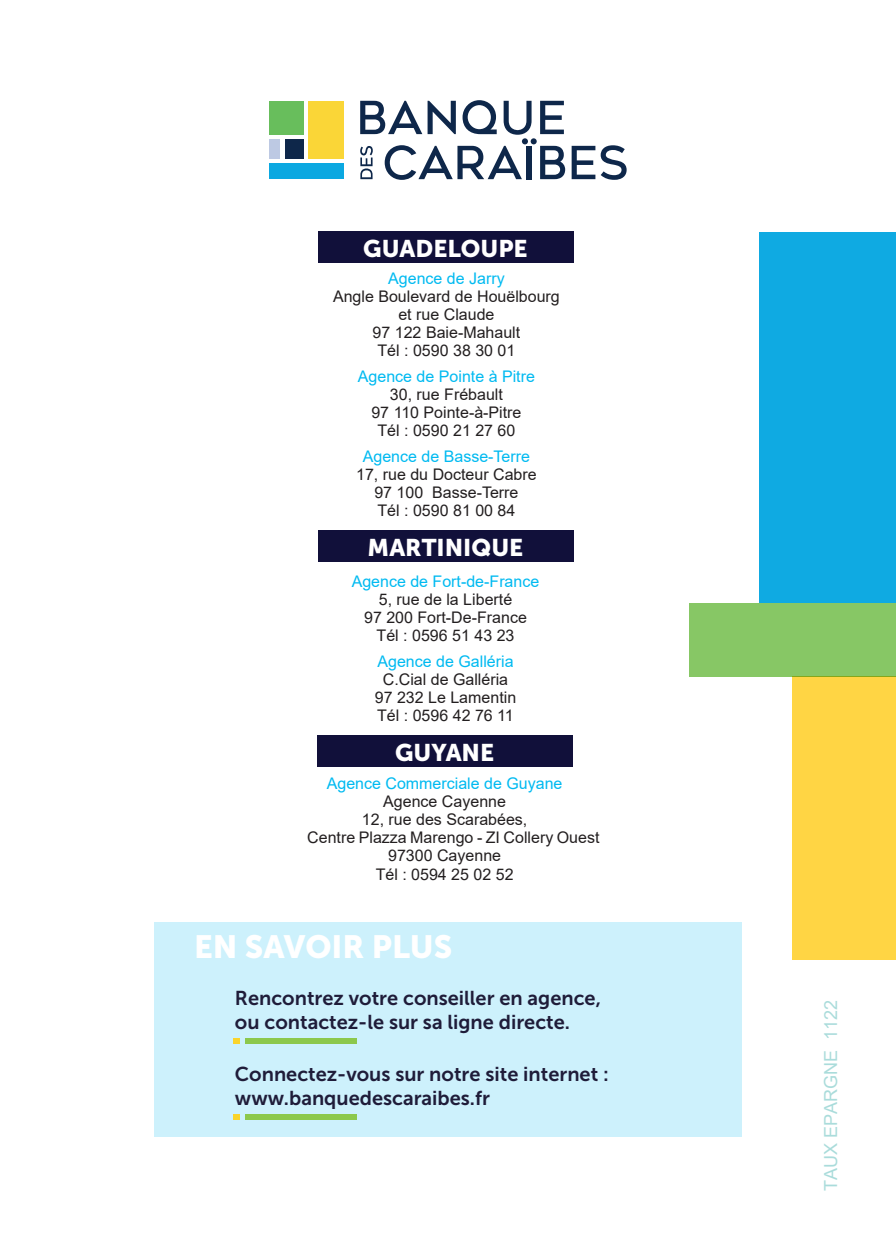
<style>
.page{position:relative;width:896px;height:1248px;background:#fff}
.page>*{position:absolute;margin:0;border:0;box-sizing:border-box;transform-origin:0 0}
.t1{font:32px "Museo Sans 900";color:#fff}
.t2{font:24px "Museo Sans 900";color:#fff}
.t3{font:20px "Museo Sans 700";color:#1f1c39}
.t4{font:18px "Arial";color:#aadcdb}
.t5{font:16px "Arial";color:#231f20}
.t6{font:16px "Arial";color:#00baf1}
</style>
<div class="page">
<div style="left:317px;top:735px;width:255px;height:31px;background:#11103a"></div>
<div style="left:689px;top:603px;width:207px;height:73px;background:#87c765"></div>
<div style="left:792px;top:676px;width:103px;height:284px;background:#ffd544"></div>
<div style="left:759px;top:232px;width:137px;height:371px;background:#0faae2"></div>
<div style="left:318px;top:530px;width:255px;height:31px;background:#11103a"></div>
<div style="left:318px;top:231px;width:255px;height:32px;background:#11103a"></div>
<div style="left:154px;top:922px;width:588px;height:214px;background:#cdf1fc"></div>
<svg style="left:233px;top:1038px;width:7px;height:5px"></svg>
<div style="left:245px;top:1038px;width:112px;height:5px;background:#8cc84c"></div>
<svg style="left:233px;top:1114px;width:7px;height:5px"></svg>
<div style="left:245px;top:1114px;width:112px;height:5px;background:#8cc84c"></div>
<div style="left:269px;top:163px;width:74px;height:16px;background:#0ba8e1"></div>
<div style="left:269px;top:139px;width:11px;height:20px;background:#bdc9e3"></div>
<div style="left:308px;top:101px;width:35px;height:58px;background:#fad637"></div>
<div style="left:269px;top:101px;width:34px;height:33px;background:#68be5c"></div>
<div style="left:285px;top:139px;width:18px;height:20px;background:#0e274a"></div>
<svg style="left:571px;top:146px;width:24px;height:33px"></svg>
<svg style="left:601px;top:145px;width:25px;height:35px"></svg>
<svg style="left:360px;top:100px;width:205px;height:80px"></svg>
<p class="t2" style="left:363px;top:235px;width:166px">GUADELOUPE</p>
<p class="t6" style="left:388px;top:267px;width:118px">Agence de Jarry</p>
<p class="t5" style="left:333px;top:285px;width:228px">Angle Boulevard de Houëlbourg</p>
<p class="t5" style="left:398px;top:303px;width:98px">et rue Claude</p>
<p class="t5" style="left:373px;top:321px;width:149px">97 122 Baie-Mahault</p>
<p class="t5" style="left:377px;top:339px;width:139px">Tél : 0590 38 30 01</p>
<p class="t6" style="left:358px;top:365px;width:178px">Agence de Pointe à Pitre</p>
<p class="t5" style="left:390px;top:383px;width:114px">30, rue Frébault</p>
<p class="t5" style="left:371px;top:401px;width:152px">97 110 Pointe-à-Pitre</p>
<p class="t5" style="left:377px;top:419px;width:139px">Tél : 0590 21 27 60</p>
<p class="t6" style="left:363px;top:445px;width:169px">Agence de Basse-Terre</p>
<p class="t5" style="left:356px;top:463px;width:182px">17, rue du Docteur Cabre</p>
<p class="t5" style="left:374px;top:481px;width:146px">97 100 Basse-Terre</p>
<p class="t5" style="left:377px;top:499px;width:139px">Tél : 0590 81 00 84</p>
<p class="t2" style="left:368px;top:534px;width:157px">MARTINIQUE</p>
<p class="t6" style="left:352px;top:570px;width:189px">Agence de Fort-de-France</p>
<p class="t5" style="left:379px;top:588px;width:135px">5, rue de la Liberté</p>
<p class="t5" style="left:364px;top:606px;width:164px">97 200 Fort-De-France</p>
<p class="t5" style="left:376px;top:624px;width:139px">Tél : 0596 51 43 23</p>
<p class="t6" style="left:377px;top:650px;width:138px">Agence de Galléria</p>
<p class="t5" style="left:383px;top:668px;width:127px">C.Cial de Galléria</p>
<p class="t5" style="left:375px;top:686px;width:143px">97 232 Le Lamentin</p>
<p class="t5" style="left:377px;top:704px;width:138px">Tél : 0596 42 76 11</p>
<p class="t2" style="left:395px;top:739px;width:101px">GUYANE</p>
<p class="t6" style="left:327px;top:772px;width:237px">Agence Commerciale de Guyane</p>
<p class="t5" style="left:383px;top:790px;width:124px">Agence Cayenne</p>
<p class="t5" style="left:362px;top:808px;width:167px">12, rue des Scarabées,</p>
<p class="t5" style="left:307px;top:826px;width:294px">Centre Plazza Marengo - ZI Collery Ouest</p>
<p class="t5" style="left:388px;top:844px;width:114px">97300 Cayenne</p>
<p class="t5" style="left:376px;top:862px;width:139px">Tél : 0594 25 02 52</p>
<p class="t1" style="left:194px;top:928px;width:260px">EN SAVOIR PLUS</p>
<p class="t3" style="left:235px;top:986px;width:367px">Rencontrez votre conseiller en agence,</p>
<p class="t3" style="left:235px;top:1010px;width:337px">ou contactez-le sur sa ligne directe.</p>
<p class="t3" style="left:235px;top:1062px;width:375px">Connectez-vous sur notre site internet :</p>
<p class="t3" style="left:235px;top:1086px;width:256px">www.banquedescaraibes.fr</p>
<p class="t4" style="left:818px;top:1191px;width:193px;rotate:-90deg">TAUX EPARGNE 1122</p>
</div>
